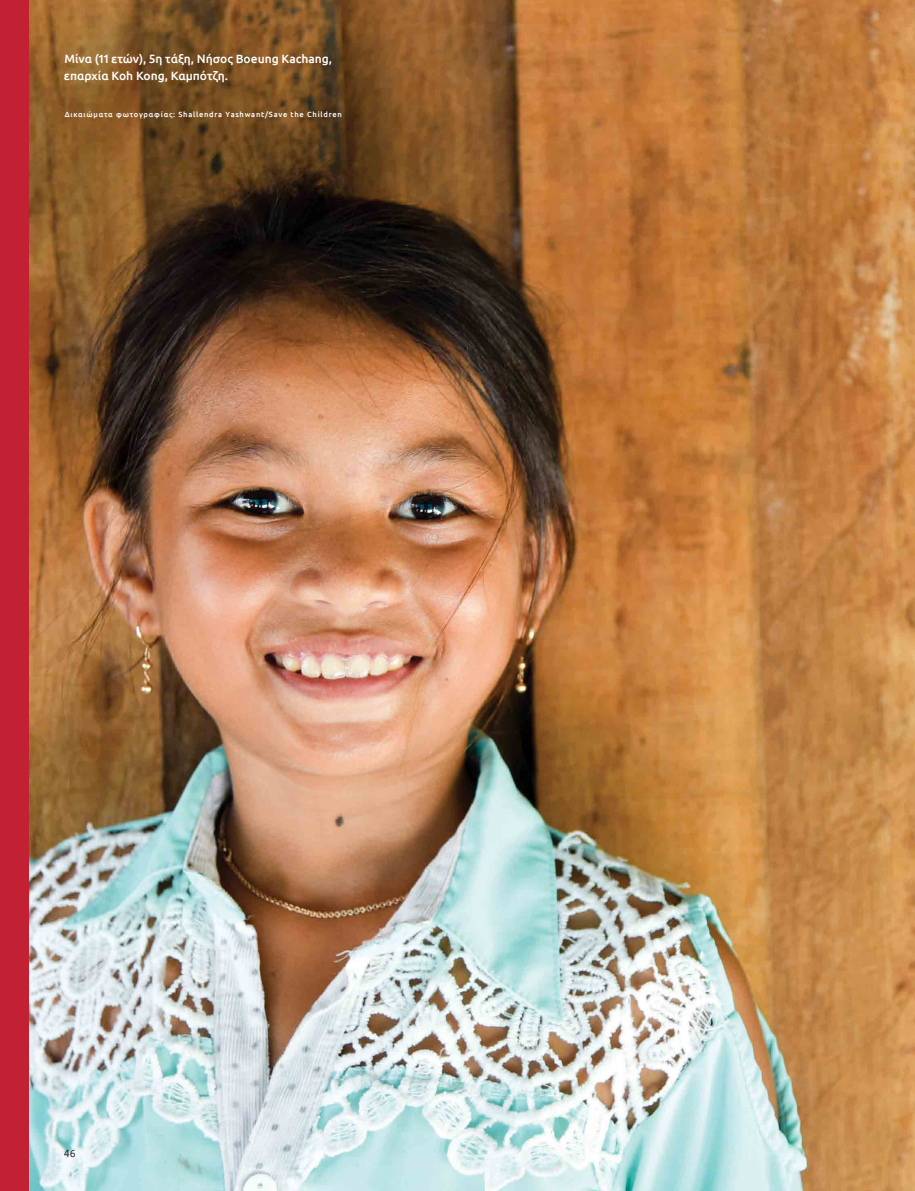
<style>
.page{position:relative;width:915px;height:1191px;background:#fff}
.page>*{position:absolute;margin:0;border:0;box-sizing:border-box;transform-origin:0 0}
.t1{font:500 12px/16.5px "Ubuntu";color:#fff}
.t2{font:300 10.5px "Ubuntu";color:#000}
.t3{font:500 7.5px "Ubuntu";letter-spacing:.1em;color:#fff}
</style>
<div class="page">
<div style="left:0;top:0;width:30px;height:1191px;background:#c22033"></div>
<img style="left:30px;top:0;width:884px;height:1191px">
<p class="t1" style="left:64px;top:50px;width:269px">Μίνα (11 ετών), 5η τάξη, Νήσος Boeung Kachang, επαρχία Koh Kong, Καμπότζη.</p>
<p class="t3" style="left:65px;top:110px;width:278px">Δικαιώματα φωτογραφίας: Shallendra Yashwant/Save the Children</p>
<p class="t2" style="left:64px;top:1146px;width:13px">46</p>
</div>
